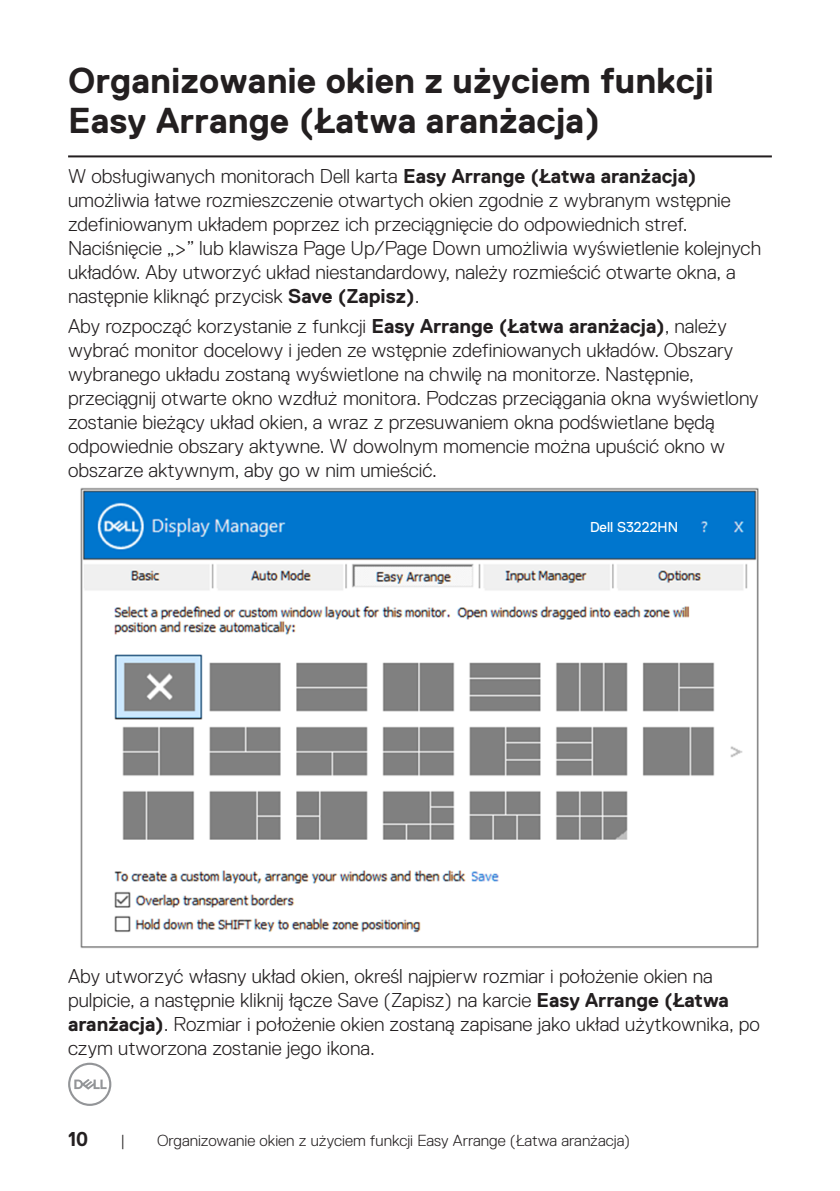
<style>
.page{position:relative;width:840px;height:1191px;background:#fff}
.page>*{position:absolute;margin:0;border:0;box-sizing:border-box;transform-origin:0 0}
.Head_1{font:700 36px/40px "Dell Replica";color:#231f20}
.Paragraph{font:300 20px/24px "Dell Replica";color:#231f20}
.t1{font:700 20px "Dell Replica";color:#231f20}
.t2{font:300 16px "Dell Replica";color:#231f20}
.t3{font:14.4px "Dell Replica";color:#fff}
.s1{font-weight:700}
</style>
<div class="page">
<svg style="left:68px;top:1062px;width:43px;height:44px"></svg>
<hr style="left:68px;top:155px;width:703px;height:2px;background:#231f20">
<img style="left:80px;top:487px;width:679px;height:462px">
<div style="left:579px;top:516px;width:109px;height:24px;background:#0076ce"></div>
<p class="Head_1" style="left:68px;top:61px;width:647px">Organizowanie okien z użyciem funkcji<br>Easy Arrange (Łatwa aranżacja)</p>
<p class="Paragraph" style="left:68px;top:165px;width:694px">W obsługiwanych monitorach Dell karta <span class="s1">Easy Arrange (Łatwa aranżacja) </span>umożliwia łatwe rozmieszczenie otwartych okien zgodnie z wybranym wstępnie zdefiniowanym układem poprzez ich przeciągnięcie do odpowiednich stref.<br>Naciśnięcie „&gt;” lub klawisza Page Up/Page Down umożliwia wyświetlenie kolejnych układów. Aby utworzyć układ niestandardowy, należy rozmieścić otwarte okna, a następnie kliknąć przycisk <span class="s1">Save (Zapisz)</span>.</p>
<p class="Paragraph" style="left:68px;top:314px;width:691px">Aby rozpocząć korzystanie z funkcji <span class="s1">Easy Arrange (Łatwa aranżacja)</span>, należy wybrać monitor docelowy i jeden ze wstępnie zdefiniowanych układów. Obszary wybranego układu zostaną wyświetlone na chwilę na monitorze. Następnie, przeciągnij otwarte okno wzdłuż monitora. Podczas przeciągania okna wyświetlony zostanie bieżący układ okien, a wraz z przesuwaniem okna podświetlane będą odpowiednie obszary aktywne. W dowolnym momencie można upuścić okno w obszarze aktywnym, aby go w nim umieścić.</p>
<p class="t3" style="left:589px;top:519px;width:90px">Dell S3222HN</p>
<p class="Paragraph" style="left:68px;top:964px;width:692px">Aby utworzyć własny układ okien, określ najpierw rozmiar i położenie okien na pulpicie, a następnie kliknij łącze Save (Zapisz) na karcie <span class="s1">Easy Arrange (Łatwa aranżacja)</span>. Rozmiar i położenie okien zostaną zapisane jako układ użytkownika, po czym utworzona zostanie jego ikona.</p>
<p class="t1" style="left:68px;top:1127px;width:22px">10</p>
<p class="t2" style="left:120px;top:1131px;width:6px">|</p>
<p class="t2" style="left:157px;top:1131px;width:474px">Organizowanie okien z użyciem funkcji Easy Arrange (Łatwa aranżacja)</p>
</div>
